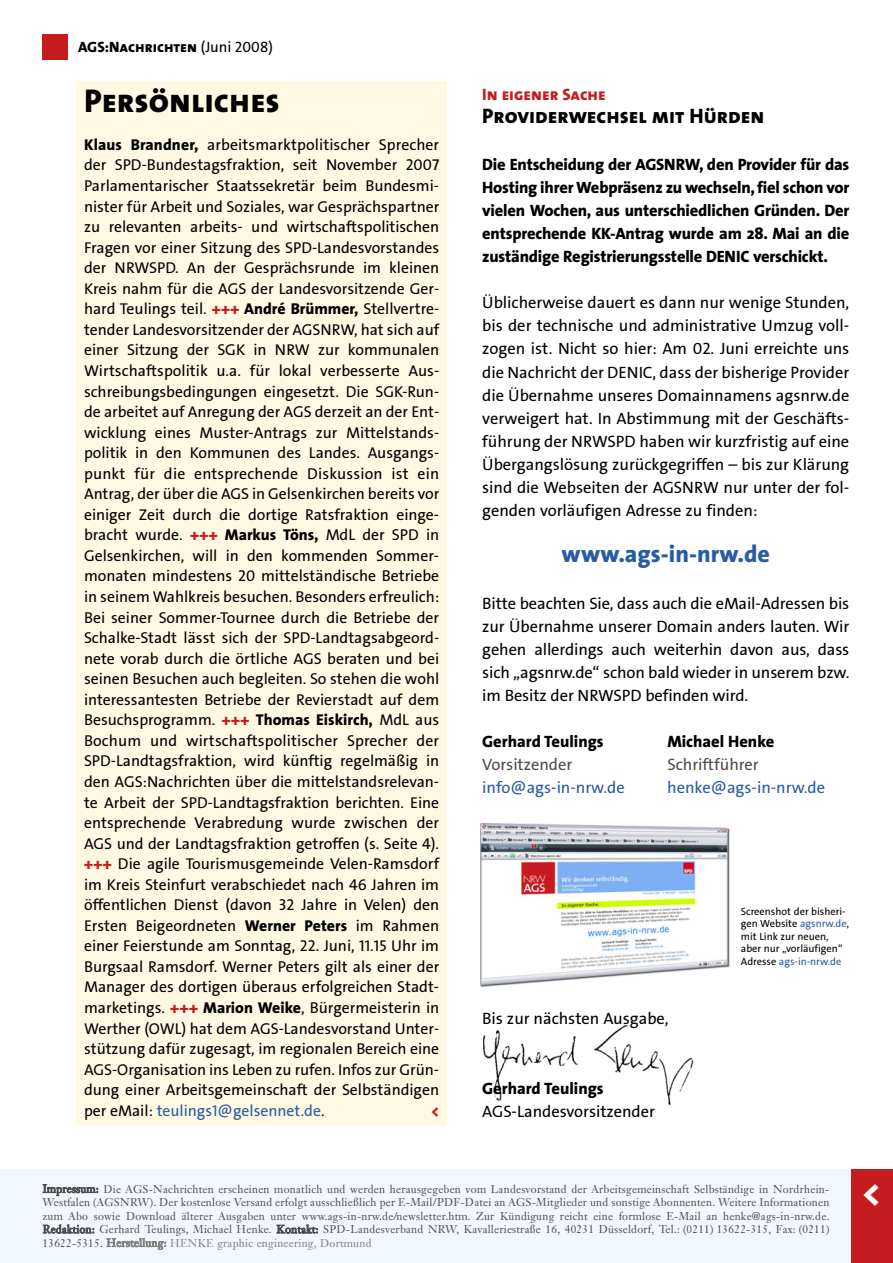
<style>
.page{position:relative;width:893px;height:1263px;background:#fff}
.page>*{position:absolute;margin:0;border:0;box-sizing:border-box;transform-origin:0 0}
.t1{font:800 36px "The Sans";color:#fff}
.t2{font:33px "The Sans Extra Bold Caps";color:#000}
.t3{font:800 24px "The Sans";color:#295ca3}
.t4{font:21px "The Sans Extra Bold Caps";color:#000}
.t5{font:16.5px/23.1px "TT2 A95 O00";color:#000;text-align:justify}
.t6{font:800 16.5px/23.1px "The Sans";letter-spacing:-.01em;color:#000;text-align:justify}
.t7{font:16.5px "TT2 A95 O00";color:#295ca3}
.t8{font:16.5px "TT2 A95 O00";color:#4d4d4d}
.t9{font:16.5px "The Sans Extra Bold Caps";color:#c71c1f}
.t10{font:15.75px/20.5px "TT2 A95 O00";color:#000;text-align:justify}
.t11{font:800 15.75px "The Sans";color:#c71c1f}
.t12{font:15px "The Sans Extra Bold Caps";color:#000}
.t13{font:11.25px/13.5px "TT2 AA2 O00";letter-spacing:.005em;color:#4d4d4d;text-align:justify}
.t14{font:10.5px/12.6px "TT2 A95 O00";color:#000}
.s1{font-family:"The Sans";font-weight:800}
.s2{font-family:"TT2 A95 O00"}
.s3{font-family:"The Sans";font-weight:800;color:#c71c1f}
.s4{color:#295ca3}
.s5{color:#808080}
</style>
<div class="page">
<img style="left:483px;top:1026px;width:211px;height:79px">
<div style="left:43px;top:34px;width:25px;height:26px;background:#c71c1f"></div>
<div style="left:850px;top:1169px;width:42px;height:94px;background:#c71c1f"></div>
<div style="left:0;top:1169px;width:850px;height:94px;background:#f2f7fe"></div>
<div style="left:77px;top:81px;width:369px;height:1044px;background:#fff8e2"></div>
<img style="left:480px;top:824px;width:250px;height:163px">
<p class="t12" style="left:78px;top:38px;width:196px"><span class="s1">AGS:</span>Nachrichten <span class="s2">(Juni 2008)</span></p>
<h2 class="t2" style="left:84px;top:81px;width:197px">Persönliches</h2>
<p class="t10" style="left:84px;top:136px;width:357px"><span class="s1">Klaus Brandner,</span> arbeitsmarktpolitischer Sprecher der SPD-Bundestagsfraktion, seit November 2007<br>Parlamentarischer Staatssekretär beim Bundesmi&shy;nister für Arbeit und Soziales, war Gesprächspartner zu relevanten arbeits- und wirtschaftspolitischen Fragen vor einer Sitzung des SPD-Landesvorstandes der NRWSPD. An der Gesprächsrunde im kleinen Kreis nahm für die AGS der Landesvorsitzende Ger&shy;hard Teulings teil. <span class="s3">+++</span> <span class="s1">André Brümmer,</span> Stellvertre&shy;tender Landesvorsitzender der AGSNRW, hat sich auf einer Sitzung der SGK in NRW zur kommunalen Wirtschaftspolitik u.a. für lokal verbesserte Aus&shy;schreibungsbedingungen eingesetzt. Die SGK-Run&shy;de arbeitet auf Anregung der AGS derzeit an der Ent&shy;wicklung eines Muster-Antrags zur Mittelstands&shy;politik in den Kommunen des Landes. Ausgangs&shy;punkt für die entsprechende Diskussion ist ein Antrag, der über die AGS in Gelsenkirchen bereits vor einiger Zeit durch die dortige Ratsfraktion einge&shy;bracht wurde. <span class="s3">+++</span> <span class="s1">Markus Töns,</span> MdL der SPD in Gelsenkirchen, will in den kommenden Sommer&shy;monaten mindestens 20 mittelständische Betriebe in seinem Wahlkreis besuchen. Besonders erfreulich:<br>Bei seiner Sommer-Tournee durch die Betriebe der Schalke-Stadt lässt sich der SPD-Landtagsabgeord&shy;nete vorab durch die örtliche AGS beraten und bei seinen Besuchen auch begleiten. So stehen die wohl interessantesten Betriebe der Revierstadt auf dem Besuchsprogramm. <span class="s3">+++</span> <span class="s1">Thomas Eiskirch,</span> MdL aus Bochum und wirtschaftspolitischer Sprecher der SPD-Landtagsfraktion, wird künftig regelmäßig in den AGS:Nachrichten über die mittelstandsrelevan&shy;te Arbeit der SPD-Landtagsfraktion berichten. Eine entsprechende Verabredung wurde zwischen der AGS und der Landtagsfraktion getroffen (s. Seite 4). <span class="s3">+++</span> Die agile Tourismusgemeinde Velen-Ramsdorf im Kreis Steinfurt verabschiedet nach 46 Jahren im öffentlichen Dienst (davon 32 Jahre in Velen) den Ersten Beigeordneten <span class="s1">Werner Peters</span> im Rahmen einer Feierstunde am Sonntag, 22. Juni, 11.15 Uhr im Burgsaal Ramsdorf. Werner Peters gilt als einer der Manager des dortigen überaus erfolgreichen Stadt&shy;marketings. <span class="s3">+++</span> <span class="s1">Marion Weike</span>, Bürgermeisterin in Werther (OWL) hat dem AGS-Landesvorstand Unter&shy;stützung dafür zugesagt, im regionalen Bereich eine AGS-Organisation ins Leben zu rufen. Infos zur Grün&shy;dung einer Arbeitsgemeinschaft der Selbständigen per eMail: <span class="s4">teulings1@gelsennet.de</span>.</p>
<p class="t11" style="left:431px;top:1105px;width:9px">&lt;</p>
<p class="t9" style="left:482px;top:85px;width:125px">In eigener Sache</p>
<h3 class="t4" style="left:482px;top:104px;width:283px">Providerwechsel mit Hürden</h3>
<p class="t6" style="left:482px;top:154px;width:368px">Die Entscheidung der AGSNRW, den Provider für das Hosting ihrer Webpräsenz zu wechseln, fiel schon vor vielen Wochen, aus unterschiedlichen Gründen. Der entsprechende KK-Antrag wurde am 28. Mai an die zuständige Registrierungsstelle DENIC verschickt.</p>
<p class="t5" style="left:482px;top:293px;width:368px">Üblicherweise dauert es dann nur wenige Stunden, bis der technische und administrative Umzug voll&shy;zogen ist. Nicht so hier: Am 02. Juni erreichte uns die Nachricht der DENIC, dass der bisherige Provider die Übernahme unseres Domainnamens agsnrw.de verweigert hat. In Abstimmung mit der Geschäfts&shy;führung der NRWSPD haben wir kurzfristig auf eine Übergangslösung zurückgegriffen – bis zur Klärung sind die Webseiten der AGSNRW nur unter der fol&shy;genden vorläufigen Adresse zu finden:</p>
<h3 class="t3" style="left:561px;top:545px;width:210px">www.ags-in-nrw.de</h3>
<p class="t5" style="left:482px;top:593px;width:368px">Bitte beachten Sie, dass auch die eMail-Adressen bis zur Übernahme unserer Domain anders lauten. Wir gehen allerdings auch weiterhin davon aus, dass sich „agsnrw.de“ schon bald wieder in unserem bzw. im Besitz der NRWSPD befinden wird.</p>
<p class="t6" style="left:482px;top:732px;width:123px">Gerhard Teulings</p>
<p class="t6" style="left:667px;top:732px;width:109px">Michael Henke</p>
<p class="t8" style="left:482px;top:758px;width:92px">Vorsitzender</p>
<p class="t8" style="left:667px;top:758px;width:93px">Schriftführer</p>
<p class="t7" style="left:482px;top:781px;width:144px">info@ags-in-nrw.de</p>
<p class="t7" style="left:667px;top:781px;width:159px">henke@ags-in-nrw.de</p>
<p class="t5" style="left:482px;top:1009px;width:188px">Bis zur nächsten Ausgabe,</p>
<p class="t6" style="left:482px;top:1078px;width:123px">Gerhard Teulings</p>
<p class="t5" style="left:482px;top:1101px;width:174px">AGS-Landesvorsitzender</p>
<p class="t14" style="left:741px;top:906px;width:110px">Screenshot der bisheri&shy;gen Website <span class="s4">agsnrw.de</span>, mit Link zur neuen, aber nur „vorläufigen“<br>Adresse <span class="s4">ags-in-nrw.de</span></p>
<p class="t13" style="left:43px;top:1183px;width:788px">Impressum: Die AGS-Nachrichten erscheinen monatlich und werden herausgegeben vom Landesvorstand der Arbeitsgemeinschaft Selbständige in Nordrhein-Westfalen (AGSNRW). Der kostenlose Versand erfolgt ausschließlich per E-Mail/PDF-Datei an AGS-Mitglieder und sonstige Abonnenten. Weitere Informationen zum Abo sowie Download älterer Ausgaben unter www.ags-in-nrw.de/newsletter.htm. Zur Kündigung reicht eine formlose E-Mail an henke@ags-in-nrw.de.<br>Redaktion: Gerhard Teulings, Michael Henke. Kontakt: SPD-Landesverband NRW, Kavalleriestraße 16, 40231 Düsseldorf, Tel.: (0211) 13622-315, Fax: (0211)<br>13622-5315. <span class="s5">Herstellung: HENKE graphic engineering, Dortmund</span></p>
<h1 class="t1" style="left:862px;top:1179px;width:20px">&lt;</h1>
</div>
